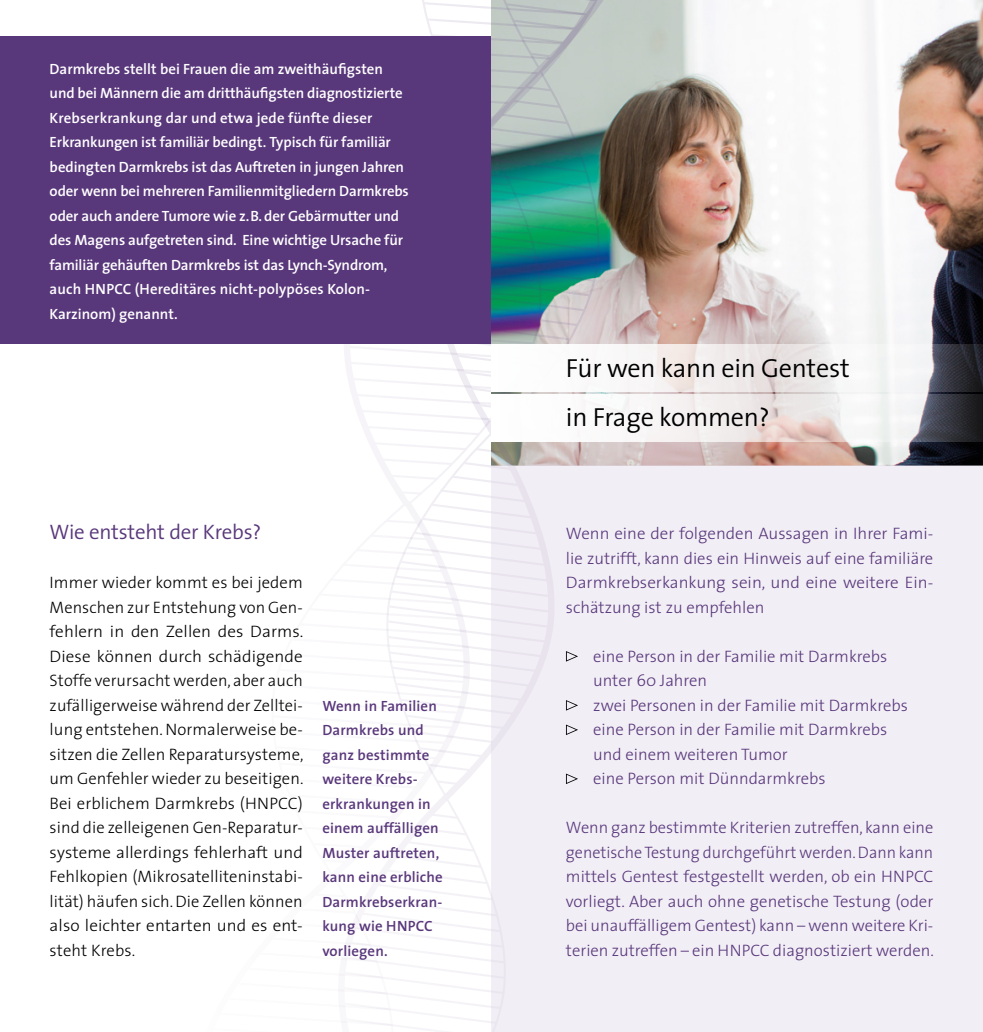
<style>
.page{position:relative;width:983px;height:1032px;background:#fff}
.page>*{position:absolute;margin:0;border:0;box-sizing:border-box;transform-origin:0 0}
.t1{font:300 26.25px/49px "The Sans";letter-spacing:-.01em;color:#000}
.t2{font:300 21px "The Sans";letter-spacing:-.01em;color:#59377b}
.t3{font:300 16.62px/24.5px "The Sans";color:#59377b;text-align:justify}
.t4{font:300 16.62px/24.5px "The Sans";letter-spacing:.005em;color:#000;text-align:justify}
.t5{font:600 14.88px/24.5px "The Sans";letter-spacing:-.01em;color:#fff}
.t6{font:600 14.88px/24.5px "The Sans";letter-spacing:.01em;color:#59377b}
</style>
<div class="page">
<div style="left:0;top:36px;width:491px;height:308px;background:#59377b"></div>
<img style="left:661px;top:0;width:321px;height:465px">
<div style="left:491px;top:466px;width:491px;height:566px;background:#f1eef5"></div>
<svg style="left:661px;top:344px;width:321px;height:48px"></svg>
<svg style="left:661px;top:394px;width:321px;height:48px"></svg>
<svg style="left:338px;top:0;width:323px;height:1032px"></svg>
<p class="t5" style="left:50px;top:56px;width:360px">Darmkrebs stellt bei Frauen die am zweithäufigsten und bei Männern die am dritthäufigsten diagnostizierte Krebserkrankung dar und etwa jede fünfte dieser Erkrankungen ist familiär bedingt. Typisch für familiär bedingten Darmkrebs ist das Auftreten in jungen Jahren oder wenn bei mehreren Familienmitgliedern Darmkrebs oder auch andere Tumore wie z.B. der Gebärmutter und des Magens aufgetreten sind. Eine wichtige Ursache für familiär gehäuften Darmkrebs ist das Lynch-Syndrom, auch HNPCC (Hereditäres nicht-polypöses Kolon-Karzinom) genannt.</p>
<p class="t2" style="left:50px;top:515px;width:213px">Wie entsteht der Krebs?</p>
<p class="t4" style="left:50px;top:570px;width:255px">Immer wieder kommt es bei jedem Menschen zur Entstehung von Gen&shy;fehlern in den Zellen des Darms.<br>Diese können durch schädigende Stoffe verursacht werden, aber auch zufälligerweise während der Zelltei&shy;lung entstehen. Normalerweise be&shy;sitzen die Zellen Reparatursysteme, um Genfehler wieder zu beseitigen.<br>Bei erblichem Darmkrebs (HNPCC) sind die zelleigenen Gen-Reparatur&shy;systeme allerdings fehlerhaft und Fehlkopien (Mikrosatelliteninstabi&shy;lität) häufen sich. Die Zellen können also leichter entarten und es ent&shy;steht Krebs.</p>
<p class="t6" style="left:322px;top:693px;width:122px">Wenn in Familien<br>Darmkrebs und ganz bestimmte weitere Krebs&shy;erkrankungen in einem auffälligen<br>Muster auftreten, kann eine erbliche<br>Darmkrebserkran&shy;kung wie HNPCC vorliegen.</p>
<h1 class="t1" style="left:566px;top:343px;width:285px">Für wen kann ein Gentest in Frage kommen?</h1>
<p class="t3" style="left:566px;top:521px;width:369px">Wenn eine der folgenden Aussagen in Ihrer Fami&shy;lie zutrifft, kann dies ein Hinweis auf eine familiäre Darmkrebserkankung sein, und eine weitere Ein&shy;schätzung ist zu empfehlen</p>
<p class="t3" style="left:593px;top:643px;width:316px;text-align:left">eine Person in der Familie mit Darmkrebs unter 60 Jahren<br>zwei Personen in der Familie mit Darmkrebs eine Person in der Familie mit Darmkrebs und einem weiteren Tumor<br>eine Person mit Dünndarmkrebs</p>
<p class="t3" style="left:566px;top:815px;width:369px">Wenn ganz bestimmte Kriterien zutreffen, kann eine genetische Testung durchgeführt werden. Dann kann mittels Gentest festgestellt werden, ob ein HNPCC vorliegt. Aber auch ohne genetische Testung (oder bei unauffälligem Gentest) kann – wenn weitere Kri&shy;terien zutreffen – ein HNPCC diagnostiziert werden.</p>
</div>
